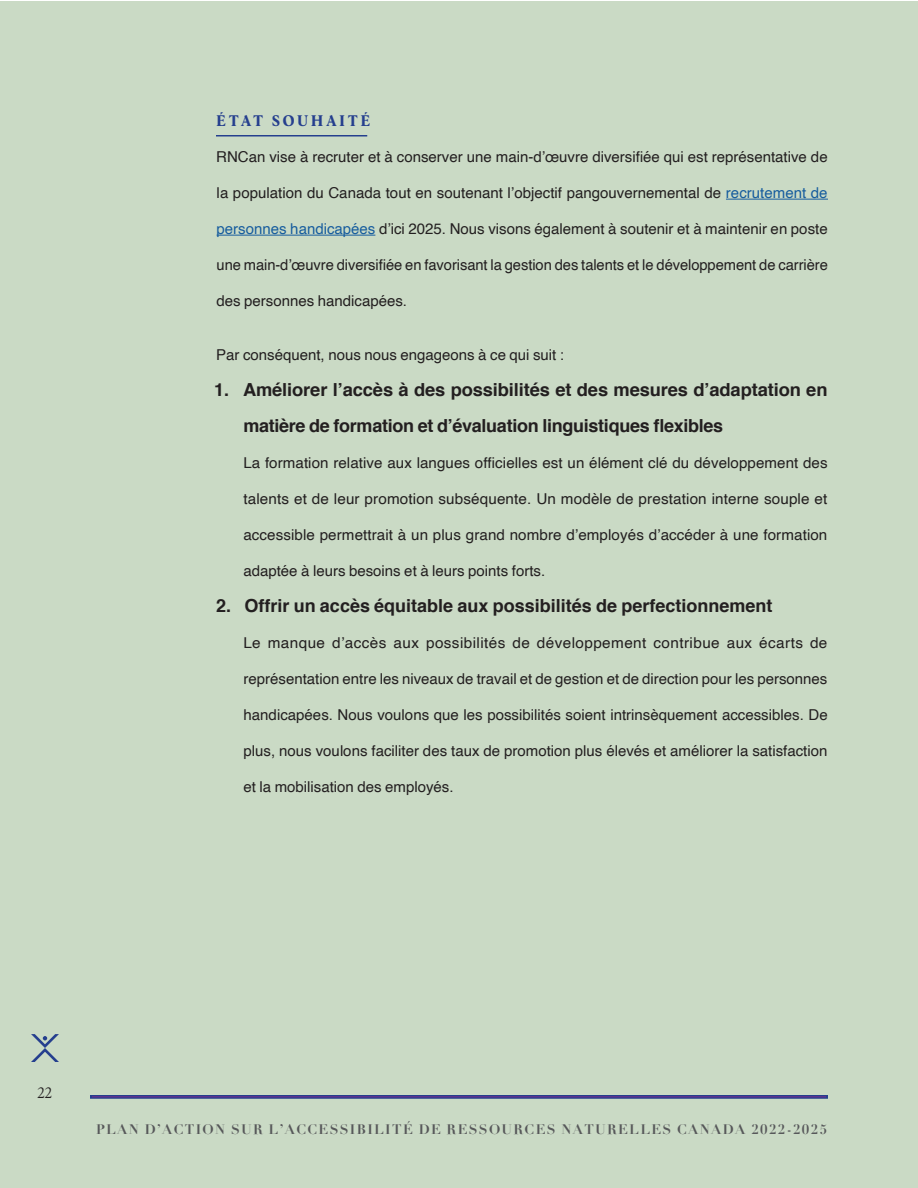
<style>
.page{position:relative;width:918px;height:1188px;background:#fff}
.page>*{position:absolute;margin:0;border:0;box-sizing:border-box;transform-origin:0 0}
.t1{font:700 18px/36px "Helvetica";letter-spacing:-.005em;color:#231f20}
.p__orderedlist{font:15px "Helvetica";color:#231f20}
.p__orderedlist-2{font:15px "Helvetica";letter-spacing:.025em;color:#231f20}
.p{font:15px "Helvetica";color:#231f20}
.H3{font:15px "Albra Text Semi";letter-spacing:.185em;color:#253f8e}
.t2{font:300 15px "Albra Text";color:#231f20}
.t3{font:700 13.5px "Didot";letter-spacing:.1em;color:#57585a}
.s1{color:#175d9e}
</style>
<div class="page">
<div style="left:1px;top:2px;width:917px;height:1186px;background:#cadac5"></div>
<svg style="left:31px;top:1034px;width:28px;height:28px"></svg>
<svg style="left:90px;top:1095px;width:738px;height:4px;background:#434391"></svg>
<hr style="left:216px;top:135px;width:151px;height:1px;background:#253f8e">
<hr style="left:726px;top:199px;width:102px;height:1px;background:#175d9e">
<hr style="left:217px;top:235px;width:158px;height:1px;background:#175d9e">
<h3 class="H3" style="left:216px;top:110px;width:156px">ÉTAT SOUHAITÉ</h3>
<p class="p__orderedlist" style="left:216px;top:145px;width:613px">RNCan vise à recruter et à conserver une main-d’œuvre diversifiée qui est représentative de</p>
<p class="p__orderedlist" style="left:217px;top:181px;width:613px">la population du Canada tout en soutenant l’objectif pangouvernemental de <span class="s1">recrutement de</span></p>
<p class="p__orderedlist" style="left:217px;top:217px;width:613px"><span class="s1">personnes handicapées</span> d’ici 2025. Nous visons également à soutenir et à maintenir en poste</p>
<p class="p__orderedlist" style="left:217px;top:253px;width:613px">une main-d’œuvre diversifiée en favorisant la gestion des talents et le développement de carrière</p>
<p class="p__orderedlist" style="left:217px;top:289px;width:192px">des personnes handicapées.</p>
<p class="p" style="left:216px;top:343px;width:349px">Par conséquent, nous nous engageons à ce qui suit :</p>
<p class="t1" style="left:243px;top:372px;width:586px;text-indent:-29px">1. Améliorer l’accès à des possibilités et des mesures d’adaptation en matière de formation et d’évaluation linguistiques flexibles</p>
<p class="p__orderedlist" style="left:243px;top:451px;width:586px">La formation relative aux langues officielles est un élément clé du développement des</p>
<p class="p__orderedlist" style="left:243px;top:487px;width:585px">talents et de leur promotion subséquente. Un modèle de prestation interne souple et</p>
<p class="p__orderedlist" style="left:243px;top:523px;width:586px">accessible permettrait à un plus grand nombre d’employés d’accéder à une formation</p>
<p class="p__orderedlist" style="left:243px;top:559px;width:303px">adaptée à leurs besoins et à leurs points forts.</p>
<p class="t1" style="left:216px;top:588px;width:558px">2. Offrir un accès équitable aux possibilités de perfectionnement</p>
<p class="p__orderedlist-2" style="left:243px;top:631px;width:586px">Le manque d’accès aux possibilités de développement contribue aux écarts de</p>
<p class="p__orderedlist" style="left:244px;top:667px;width:585px">représentation entre les niveaux de travail et de gestion et de direction pour les personnes</p>
<p class="p__orderedlist" style="left:244px;top:703px;width:586px">handicapées. Nous voulons que les possibilités soient intrinsèquement accessibles. De</p>
<p class="p__orderedlist" style="left:244px;top:739px;width:585px">plus, nous voulons faciliter des taux de promotion plus élevés et améliorer la satisfaction</p>
<p class="p__orderedlist" style="left:243px;top:775px;width:212px">et la mobilisation des employés.</p>
<p class="t2" style="left:37px;top:1082px;width:16px">22</p>
<p class="t3" style="left:96px;top:1121px;width:733px">PLAN D’ACTION SUR L’ACCESSIBILITÉ DE RESSOURCES NATURELLES CANADA 2022-2025</p>
</div>
